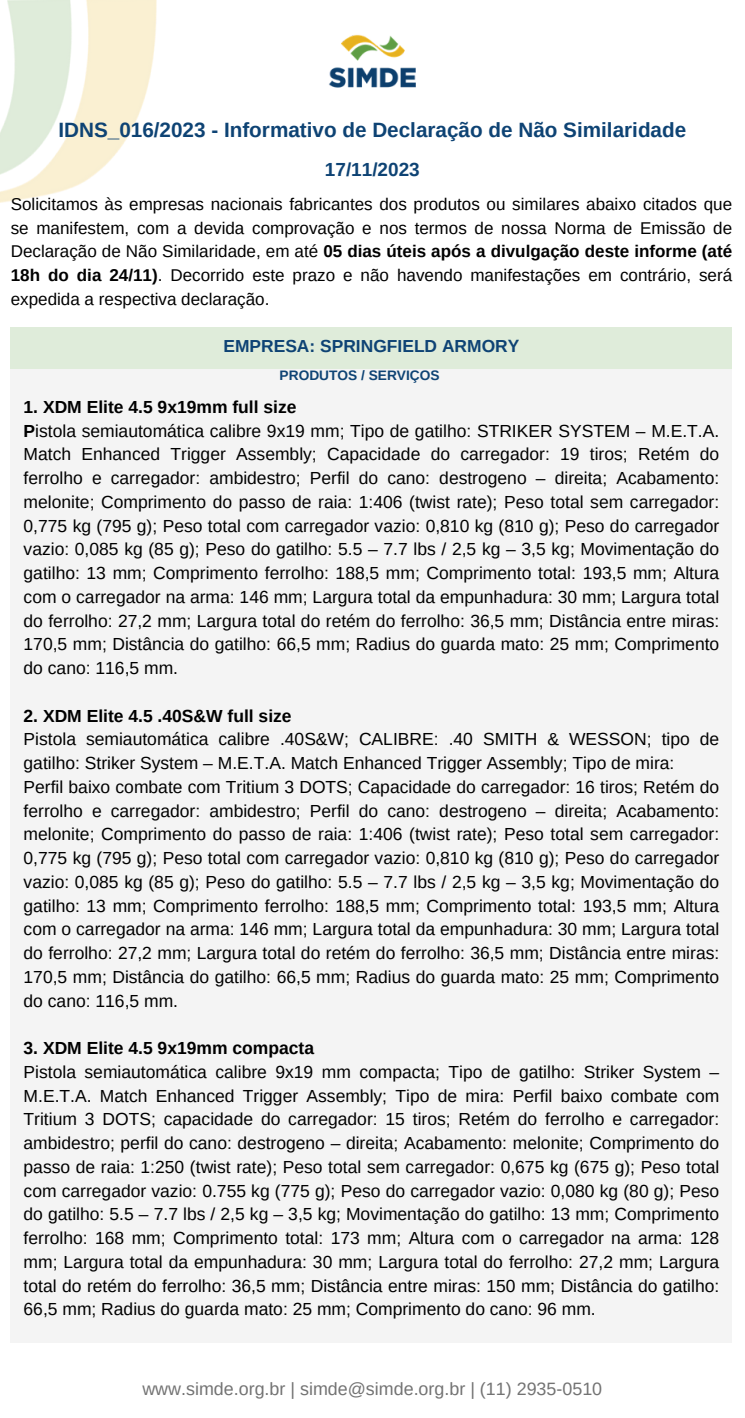
<style>
.page{position:relative;width:745px;height:1418px;background:#fff}
.page>*{position:absolute;margin:0;border:0;box-sizing:border-box;transform-origin:0 0}
.t1{font:700 20.62px "Arimo";color:#0e4374}
.t2{font:700 19px "Arimo";color:#0e4374}
.t3{font:17.88px "Arimo";color:#737373}
.t4{font:17.5px/23.8px "Arimo";color:#000;text-align:justify}
.t5{font:700 17.5px "Arimo";color:#000}
.t6{font:700 17.38px "Arimo";color:#0e4374}
.t7{font:17px/23.8px "Arimo";color:#000;text-align:justify}
.t8{font:700 13.75px "Arimo";color:#0e4374}
.s1{font-weight:700}
</style>
<div class="page">
<img style="left:329px;top:34px;width:86px;height:54px">
<div style="left:11px;top:327px;width:721px;height:42px;background:#dfecda"></div>
<div style="left:11px;top:369px;width:721px;height:974px;background:#f4f4f4"></div>
<img style="left:0;top:0;width:157px;height:203px">
<p class="t1" style="left:58px;top:118px;width:629px">IDNS_016/2023 - Informativo de Declaração de Não Similaridade</p>
<p class="t2" style="left:325px;top:159px;width:96px">17/11/2023</p>
<p class="t7" style="left:11px;top:192px;width:722px">Solicitamos às empresas nacionais fabricantes dos produtos ou similares abaixo citados que se manifestem, com a devida comprovação e nos termos de nossa Norma de Emissão de Declaração de Não Similaridade, em até <span class="s1">05 dias úteis após a divulgação deste informe (até 18h do dia 24/11)</span>. Decorrido este prazo e não havendo manifestações em contrário, será expedida a respectiva declaração.</p>
<p class="t6" style="left:223px;top:336px;width:297px">EMPRESA: SPRINGFIELD ARMORY</p>
<p class="t8" style="left:279px;top:367px;width:161px">PRODUTOS / SERVIÇOS</p>
<p class="t5" style="left:24px;top:397px;width:274px">1. XDM Elite 4.5 9x19mm full size</p>
<p class="t4" style="left:24px;top:419px;width:697px"><span class="s1">P</span>istola semiautomática calibre 9x19 mm; Tipo de gatilho: STRIKER SYSTEM – M.E.T.A.<br>Match Enhanced Trigger Assembly; Capacidade do carregador: 19 tiros; Retém do ferrolho e carregador: ambidestro; Perfil do cano: destrogeno – direita; Acabamento: melonite; Comprimento do passo de raia: 1:406 (twist rate); Peso total sem carregador:<br>0,775 kg (795 g); Peso total com carregador vazio: 0,810 kg (810 g); Peso do carregador vazio: 0,085 kg (85 g); Peso do gatilho: 5.5 – 7.7 lbs / 2,5 kg – 3,5 kg; Movimentação do gatilho: 13 mm; Comprimento ferrolho: 188,5 mm; Comprimento total: 193,5 mm; Altura com o carregador na arma: 146 mm; Largura total da empunhadura: 30 mm; Largura total do ferrolho: 27,2 mm; Largura total do retém do ferrolho: 36,5 mm; Distância entre miras:<br>170,5 mm; Distância do gatilho: 66,5 mm; Radius do guarda mato: 25 mm; Comprimento do cano: 116,5 mm.</p>
<p class="t5" style="left:24px;top:706px;width:269px">2. XDM Elite 4.5 .40S&amp;W full size</p>
<p class="t4" style="left:24px;top:727px;width:697px">Pistola semiautomática calibre .40S&amp;W; CALIBRE: .40 SMITH &amp; WESSON; tipo de gatilho: Striker System – M.E.T.A. Match Enhanced Trigger Assembly; Tipo de mira:</p>
<p class="t4" style="left:24px;top:775px;width:697px">Perfil baixo combate com Tritium 3 DOTS; Capacidade do carregador: 16 tiros; Retém do ferrolho e carregador: ambidestro; Perfil do cano: destrogeno – direita; Acabamento: melonite; Comprimento do passo de raia: 1:406 (twist rate); Peso total sem carregador:<br>0,775 kg (795 g); Peso total com carregador vazio: 0,810 kg (810 g); Peso do carregador vazio: 0,085 kg (85 g); Peso do gatilho: 5.5 – 7.7 lbs / 2,5 kg – 3,5 kg; Movimentação do gatilho: 13 mm; Comprimento ferrolho: 188,5 mm; Comprimento total: 193,5 mm; Altura com o carregador na arma: 146 mm; Largura total da empunhadura: 30 mm; Largura total do ferrolho: 27,2 mm; Largura total do retém do ferrolho: 36,5 mm; Distância entre miras:<br>170,5 mm; Distância do gatilho: 66,5 mm; Radius do guarda mato: 25 mm; Comprimento do cano: 116,5 mm.</p>
<p class="t5" style="left:24px;top:1038px;width:292px">3. XDM Elite 4.5 9x19mm compacta</p>
<p class="t4" style="left:24px;top:1060px;width:697px">Pistola semiautomática calibre 9x19 mm compacta; Tipo de gatilho: Striker System – M.E.T.A. Match Enhanced Trigger Assembly; Tipo de mira: Perfil baixo combate com Tritium 3 DOTS; capacidade do carregador: 15 tiros; Retém do ferrolho e carregador: ambidestro; perfil do cano: destrogeno – direita; Acabamento: melonite; Comprimento do passo de raia: 1:250 (twist rate); Peso total sem carregador: 0,675 kg (675 g); Peso total com carregador vazio: 0.755 kg (775 g); Peso do carregador vazio: 0,080 kg (80 g); Peso do gatilho: 5.5 – 7.7 lbs / 2,5 kg – 3,5 kg; Movimentação do gatilho: 13 mm; Comprimento ferrolho: 168 mm; Comprimento total: 173 mm; Altura com o carregador na arma: 128 mm; Largura total da empunhadura: 30 mm; Largura total do ferrolho: 27,2 mm; Largura total do retém do ferrolho: 36,5 mm; Distância entre miras: 150 mm; Distância do gatilho:<br>66,5 mm; Radius do guarda mato: 25 mm; Comprimento do cano: 96 mm.</p>
<p class="t3" style="left:142px;top:1379px;width:461px">www.simde.org.br | simde@simde.org.br | (11) 2935-0510</p>
</div>
